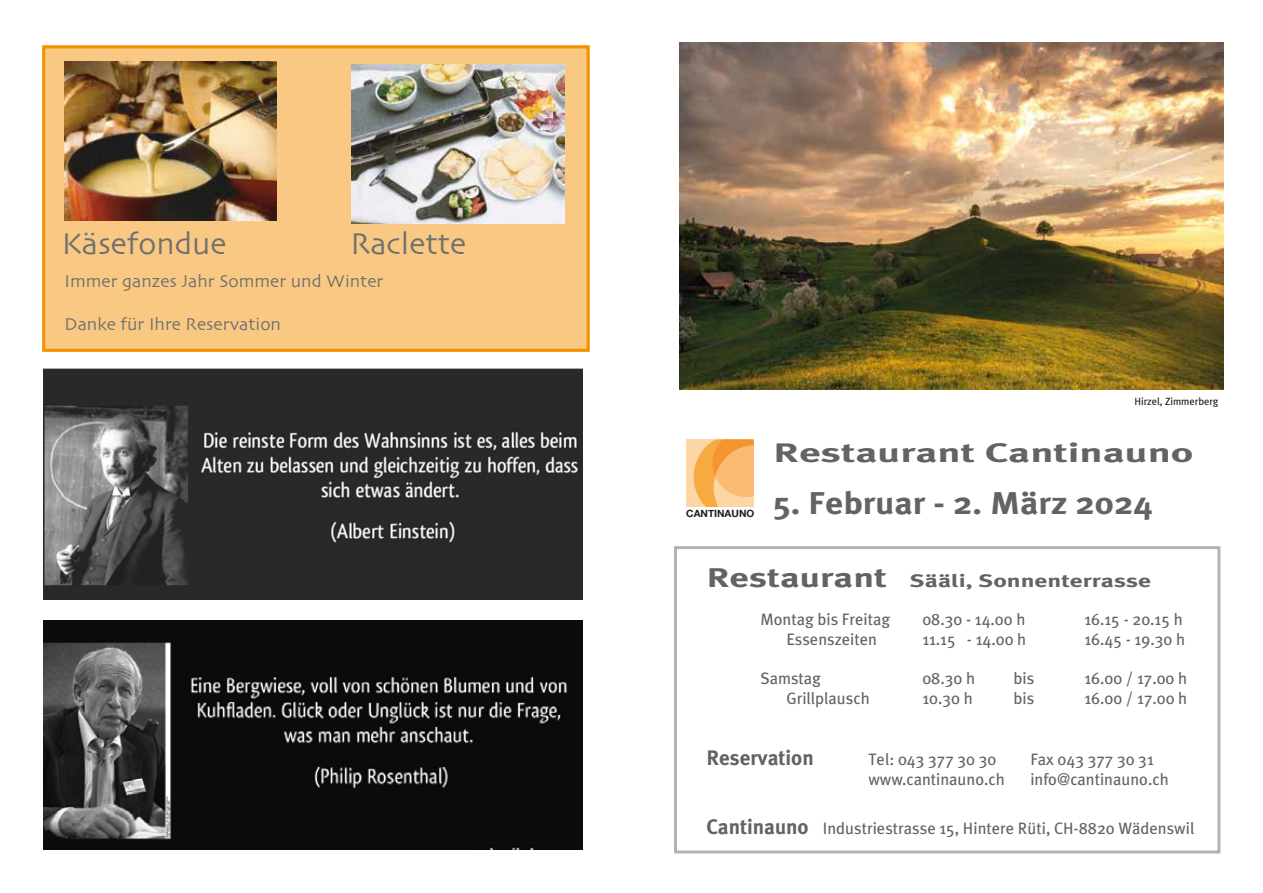
<style>
.page{position:relative;width:1263px;height:893px;background:#fff}
.page>*{position:absolute;margin:0;border:0;box-sizing:border-box;transform-origin:0 0}
.t1{font:700 31.5px "Meta Plus";color:#646363;scale:1.13 1}
.t2{font:31.5px "Skia";color:#70706f}
.t3{font:700 26.7px "Meta Plus";color:#646363;scale:1.6 1}
.t4{font:700 21px "Meta Plus";color:#646363}
.t5{font:18px "Skia";color:#70706f}
.t6{font:700 18px "Meta Plus";color:#646363;scale:1.42 1}
.t7{font:16.5px "Meta Plus";color:#646363}
.t8{font:10.5px "Meta Plus";color:#1d1d1b}
.t9{font:700 10.05px "Helvetica Neue";color:#1d1d1b}
.s1{font-size:27px}
.s2{font-weight:700;font-size:21px}
</style>
<div class="page">
<div style="left:674px;top:546px;width:546px;height:307px;border:3px solid #b3b3b2"></div>
<div style="left:44px;top:46px;width:544px;height:304px;background:#f9c983"></div>
<img style="left:352px;top:64px;width:213px;height:160px">
<img style="left:64px;top:61px;width:213px;height:160px">
<div style="left:42px;top:46px;width:548px;height:306px;border:3px solid #f39200"></div>
<div style="left:686px;top:439px;width:68px;height:68px;background:#fdd6a6"></div>
<svg style="left:694px;top:439px;width:60px;height:68px"></svg>
<img style="left:43px;top:368px;width:540px;height:232px">
<img style="left:43px;top:620px;width:540px;height:230px">
<img style="left:679px;top:42px;width:544px;height:348px">
<h1 class="t2" style="left:62px;top:225px;width:166px">Käsefondue</h1>
<h1 class="t2" style="left:350px;top:225px;width:117px">Raclette</h1>
<p class="t5" style="left:64px;top:271px;width:320px">Immer ganzes Jahr Sommer und Winter</p>
<p class="t5" style="left:64px;top:314px;width:218px">Danke für Ihre Reservation</p>
<p class="t9" style="left:686px;top:506px;width:70px">CANTINAUNO</p>
<p class="t8" style="left:1134px;top:395px;width:86px">Hirzel, Zimmerberg</p>
<h2 class="t3" style="left:773px;top:438px;width:264px">Restaurant Cantinauno</h2>
<h1 class="t1" style="left:773px;top:485px;width:338px">5. Februar - 2. März 2024</h1>
<p class="t6" style="left:706px;top:570px;width:315px"><span class="s1">Restaurant</span> Sääli, Sonnenterrasse</p>
<p class="t7" style="left:760px;top:609px;width:131px">Montag bis Freitag</p>
<p class="t7" style="left:922px;top:609px;width:104px">08.30 - 14.00 h</p>
<p class="t7" style="left:1084px;top:609px;width:100px">16.15 - 20.15 h</p>
<p class="t7" style="left:786px;top:629px;width:92px">Essenszeiten</p>
<p class="t7" style="left:922px;top:629px;width:105px">11.15 - 14.00 h</p>
<p class="t7" style="left:1084px;top:629px;width:102px">16.45 - 19.30 h</p>
<p class="t7" style="left:760px;top:669px;width:62px">Samstag</p>
<p class="t7" style="left:922px;top:669px;width:54px">08.30 h</p>
<p class="t7" style="left:1013px;top:669px;width:22px">bis</p>
<p class="t7" style="left:1084px;top:669px;width:104px">16.00 / 17.00 h</p>
<p class="t7" style="left:786px;top:689px;width:85px">Grillplausch</p>
<p class="t7" style="left:922px;top:689px;width:52px">10.30 h</p>
<p class="t7" style="left:1013px;top:689px;width:22px">bis</p>
<p class="t7" style="left:1084px;top:689px;width:104px">16.00 / 17.00 h</p>
<p class="t4" style="left:706px;top:746px;width:109px">Reservation</p>
<p class="t7" style="left:868px;top:750px;width:130px">Tel: 043 377 30 30</p>
<p class="t7" style="left:1030px;top:750px;width:125px">Fax 043 377 30 31</p>
<p class="t7" style="left:868px;top:770px;width:138px">www.cantinauno.ch</p>
<p class="t7" style="left:1030px;top:770px;width:140px">info@cantinauno.ch</p>
<p class="t7" style="left:706px;top:818px;width:490px"><span class="s2">Cantinauno</span> Industriestrasse 15, Hintere Rüti, CH-8820 Wädenswil</p>
</div>
